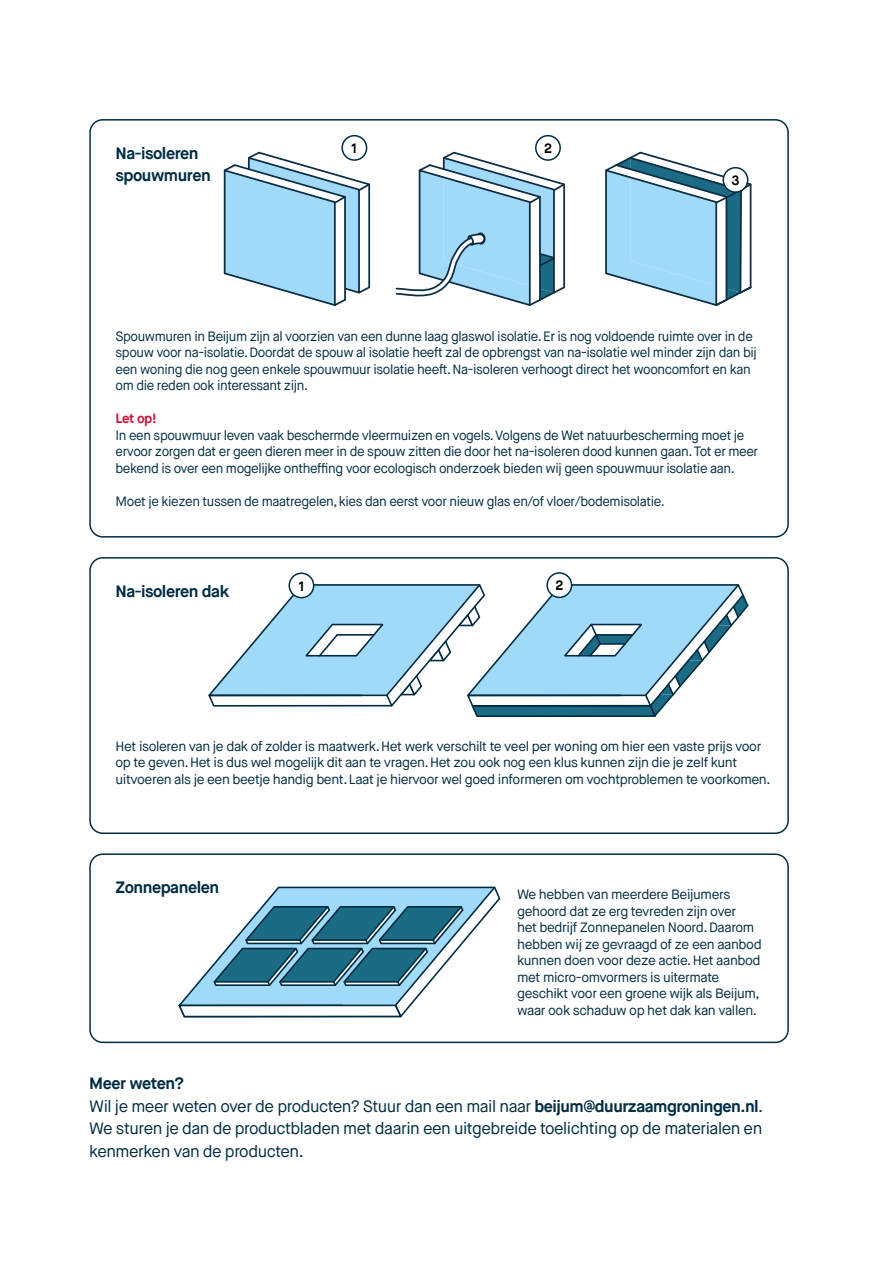
<style>
.page{position:relative;width:893px;height:1263px;background:#fff}
.page>*{position:absolute;margin:0;border:0;box-sizing:border-box;transform-origin:0 0}
.t1{font:16.5px/22.5px "Maison Neue";letter-spacing:-.03em;color:#002c42}
.t2{font:700 16.5px/22.5px "Maison Neue";letter-spacing:-.03em;color:#002c42}
.t3{font:13.5px/16.5px "Maison Neue";letter-spacing:-.03em;color:#002c42}
.t4{font:700 13.5px "Maison Neue";color:#ce1533}
.t5{font:700 13.5px "Maison Neue";color:#000}
.s1{font-weight:700}
</style>
<div class="page">
<svg style="left:208px;top:584px;width:540px;height:133px"></svg>
<svg style="left:224px;top:152px;width:147px;height:154px"></svg>
<svg style="left:395px;top:152px;width:170px;height:154px"></svg>
<svg style="left:605px;top:152px;width:146px;height:154px"></svg>
<div style="left:89px;top:557px;width:700px;height:277px;border:2px solid #002c42;border-radius:13px"></div>
<svg style="left:179px;top:887px;width:321px;height:130px"></svg>
<div style="left:89px;top:853px;width:700px;height:190px;border:2px solid #002c42;border-radius:13px"></div>
<div style="left:89px;top:119px;width:700px;height:419px;border:2px solid #002c42;border-radius:13px"></div>
<div style="left:289px;top:573px;width:25px;height:25px;background:#fff;border-radius:50%"></div>
<div style="left:288px;top:572px;width:26px;height:26px;border:2px solid #002c42;border-radius:50%"></div>
<div style="left:342px;top:136px;width:25px;height:24px;background:#fff;border-radius:50%"></div>
<div style="left:341px;top:135px;width:26px;height:26px;border:2px solid #002c42;border-radius:50%"></div>
<div style="left:536px;top:136px;width:24px;height:24px;background:#fff;border-radius:50%"></div>
<div style="left:535px;top:135px;width:26px;height:26px;border:2px solid #002c42;border-radius:50%"></div>
<div style="left:723px;top:168px;width:25px;height:24px;background:#fff;border-radius:50%"></div>
<div style="left:722px;top:167px;width:26px;height:26px;border:2px solid #002c42;border-radius:50%"></div>
<div style="left:547px;top:573px;width:25px;height:24px;background:#fff;border-radius:50%"></div>
<div style="left:546px;top:572px;width:26px;height:26px;border:2px solid #002c42;border-radius:50%"></div>
<p class="t2" style="left:116px;top:142px;width:97px">Na-isoleren spouwmuren</p>
<p class="t5" style="left:351px;top:140px;width:8px">1</p>
<p class="t5" style="left:544px;top:140px;width:9px">2</p>
<p class="t5" style="left:732px;top:172px;width:10px">3</p>
<p class="t3" style="left:116px;top:328px;width:643px">Spouwmuren in Beijum zijn al voorzien van een dunne laag glaswol isolatie. Er is nog voldoende ruimte over in de spouw voor na-isolatie. Doordat de spouw al isolatie heeft zal de opbrengst van na-isolatie wel minder zijn dan bij een woning die nog geen enkele spouwmuur isolatie heeft. Na-isoleren verhoogt direct het wooncomfort en kan om die reden ook interessant zijn.</p>
<p class="t4" style="left:116px;top:410px;width:43px">Let op!</p>
<p class="t3" style="left:116px;top:427px;width:644px">In een spouwmuur leven vaak beschermde vleermuizen en vogels. Volgens de Wet natuurbescherming moet je ervoor zorgen dat er geen dieren meer in de spouw zitten die door het na-isoleren dood kunnen gaan. Tot er meer bekend is over een mogelijke ontheffing voor ecologisch onderzoek bieden wij geen spouwmuur isolatie aan.</p>
<p class="t3" style="left:116px;top:493px;width:551px">Moet je kiezen tussen de maatregelen, kies dan eerst voor nieuw glas en/of vloer/bodemisolatie.</p>
<p class="t2" style="left:116px;top:580px;width:115px">Na-isoleren dak</p>
<p class="t5" style="left:298px;top:577px;width:8px">1</p>
<p class="t5" style="left:555px;top:577px;width:9px">2</p>
<p class="t3" style="left:116px;top:738px;width:656px">Het isoleren van je dak of zolder is maatwerk. Het werk verschilt te veel per woning om hier een vaste prijs voor op te geven. Het is dus wel mogelijk dit aan te vragen. Het zou ook nog een klus kunnen zijn die je zelf kunt uitvoeren als je een beetje handig bent. Laat je hiervoor wel goed informeren om vochtproblemen te voorkomen.</p>
<p class="t2" style="left:116px;top:876px;width:105px">Zonnepanelen</p>
<p class="t3" style="left:517px;top:887px;width:246px">We hebben van meerdere Beijumers gehoord dat ze erg tevreden zijn over<br>het bedrijf Zonnepanelen Noord. Daarom hebben wij ze gevraagd of ze een aanbod kunnen doen voor deze actie. Het aanbod met micro-omvormers is uitermate geschikt voor een groene wijk als Beijum, waar ook schaduw op het dak kan vallen.</p>
<p class="t1" style="left:89px;top:1072px;width:676px"><span class="s1">Meer weten?<br></span>Wil je meer weten over de producten? Stuur dan een mail naar <span class="s1">beijum@duurzaamgroningen.nl</span>.<br>We sturen je dan de productbladen met daarin een uitgebreide toelichting op de materialen en kenmerken van de producten.</p>
</div>
